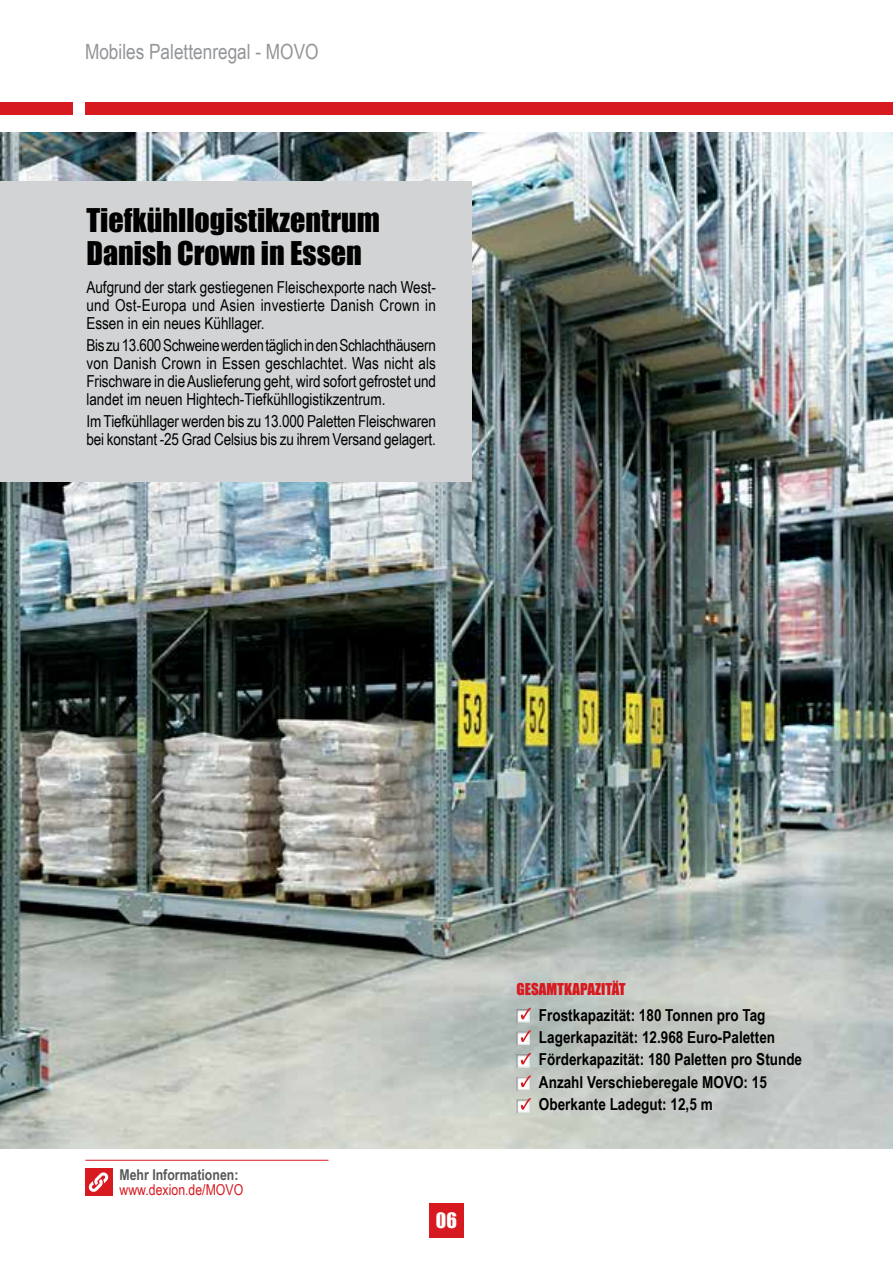
<style>
.page{position:relative;width:893px;height:1263px;background:#fff}
.page>*{position:absolute;margin:0;border:0;box-sizing:border-box;transform-origin:0 0}
.t1{font:30px/33px "Impact";color:#000}
.t2{font:21px "Arial Narrow";color:#939598}
.t3{font:19.5px "Impact";color:#fff}
.t4{font:16.5px/18px "Arial Narrow";letter-spacing:-.005em;color:#000;text-align:justify}
.t5{font:700 16.5px/22.2px "Arial Narrow";color:#000}
.t6{font:700 15px "Arial Narrow";color:#58595b}
.t7{font:15px "Arial Narrow";color:#d71920}
.t8{font:15px "Impact";color:#d71920}
</style>
<div class="page">
<div style="left:85px;top:1168px;width:27px;height:28px;background:#d71920"></div>
<svg style="left:88px;top:1172px;width:21px;height:20px"></svg>
<hr style="left:85px;top:1160px;width:243px;height:1px;background:#d71920">
<div style="left:85px;top:102px;width:808px;height:13px;background:#d71920"></div>
<div style="left:0;top:102px;width:72px;height:13px;background:#d71920"></div>
<div style="left:429px;top:1203px;width:34px;height:34px;background:#d71920"></div>
<hr style="left:892px;top:134px;width:1px;height:252px;background:#58595b">
<img style="left:0;top:133px;width:892px;height:1015px">
<div style="left:0;top:181px;width:471px;height:300px;background:#d1d3d4"></div>
<div style="left:503px;top:998px;width:41px;height:25px;background:#000;opacity:.5"></div>
<svg style="left:521px;top:1008px;width:10px;height:11px"></svg>
<div style="left:503px;top:1020px;width:41px;height:26px;background:#000;opacity:.5"></div>
<svg style="left:521px;top:1030px;width:10px;height:12px"></svg>
<div style="left:503px;top:1043px;width:41px;height:26px;background:#000;opacity:.5"></div>
<svg style="left:521px;top:1053px;width:10px;height:11px"></svg>
<div style="left:503px;top:1066px;width:41px;height:25px;background:#000;opacity:.5"></div>
<svg style="left:521px;top:1075px;width:10px;height:12px"></svg>
<div style="left:503px;top:1088px;width:41px;height:26px;background:#000;opacity:.5"></div>
<svg style="left:521px;top:1098px;width:10px;height:12px"></svg>
<p class="t2" style="left:85px;top:36px;width:235px">Mobiles Palettenregal - MOVO</p>
<h1 class="t1" style="left:86px;top:203px;width:295px">Tiefkühllogistikzentrum<br>Danish Crown in Essen</h1>
<p class="t4" style="left:86px;top:277px;width:351px">Aufgrund der stark gestiegenen Fleischexporte nach West&shy;und Ost-Europa und Asien investierte Danish Crown in Essen in ein neues Kühllager.</p>
<p class="t4" style="left:86px;top:336px;width:351px">Bis zu 13.600 Schweine werden täglich in den Schlachthäusern von Danish Crown in Essen geschlachtet. Was nicht als Frischware in die Auslieferung geht, wird sofort gefrostet und landet im neuen Hightech-Tiefkühllogistikzentrum.</p>
<p class="t4" style="left:86px;top:412px;width:351px">Im Tiefkühllager werden bis zu 13.000 Paletten Fleischwaren bei konstant -25 Grad Celsius bis zu ihrem Versand gelagert.</p>
<p class="t6" style="left:120px;top:1163px;width:120px">Mehr Informationen:</p>
<p class="t7" style="left:120px;top:1178px;width:125px">www.dexion.de/MOVO</p>
<p class="t3" style="left:436px;top:1205px;width:23px">06</p>
<p class="t8" style="left:517px;top:977px;width:110px">GESAMTKAPAZITÄT</p>
<p class="t5" style="left:539px;top:1003px;width:265px">Frostkapazität: 180 Tonnen pro Tag Lagerkapazität: 12.968 Euro-Paletten Förderkapazität: 180 Paletten pro Stunde Anzahl Verschieberegale MOVO: 15<br>Oberkante Ladegut: 12,5 m</p>
</div>
